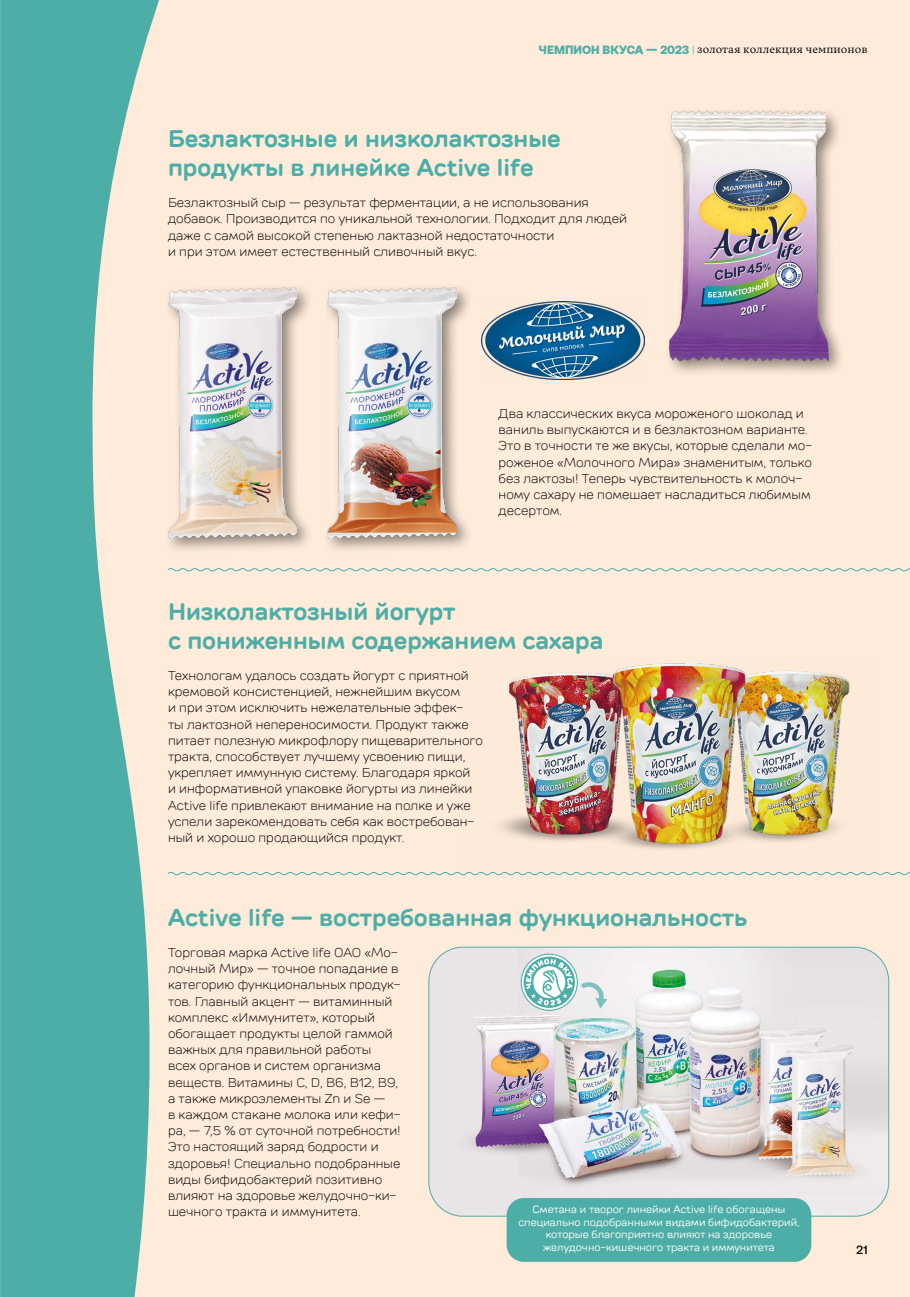
<style>
.page{position:relative;width:910px;height:1297px;background:#feebda}
.page>*{position:absolute;margin:0;border:0;box-sizing:border-box;transform-origin:0 0}
.t1{font:700 24px/28.8px "TT Rounds";color:#4daea8}
.t2{font:300 12.75px/16.2px "TT Rounds";color:#000}
.t3{font:500 12px "Aeonik Pro";color:#000}
.t4{font:300 11.25px "TRY Vesterbro";color:#000}
.t5{font:10.5px/12.6px "TT Rounds";color:#fff;text-align:center}
.s1{font-family:"Aeonik Pro";font-weight:900;font-size:12px;color:#4daea8}
.s2{font-family:"Aeonik Pro";font-size:12px;color:#4daea8}
</style>
<div class="page">
<svg style="left:0;top:0;width:159px;height:1297px;fill:#4daea8"></svg>
<img style="left:481px;top:302px;width:164px;height:78px">
<img style="left:500px;top:663px;width:350px;height:186px">
<svg style="left:167px;top:872px;width:743px;height:4px"></svg>
<svg style="left:167px;top:568px;width:743px;height:4px"></svg>
<div style="left:323px;top:282px;width:151px;height:272px;background:#000;opacity:.45"></div>
<img style="left:328px;top:287px;width:128px;height:251px">
<div style="left:163px;top:282px;width:151px;height:272px;background:#000;opacity:.45"></div>
<img style="left:168px;top:287px;width:129px;height:251px">
<div style="left:664px;top:107px;width:182px;height:271px;background:#000;opacity:.45"></div>
<img style="left:668px;top:110px;width:161px;height:252px">
<img style="left:429px;top:947px;width:460px;height:269px">
<div style="left:507px;top:1198px;width:304px;height:64px;background:#4daea8;border-radius:17px"></div>
<svg style="left:522px;top:955px;width:85px;height:55px;background:#c2dedd"></svg>
<p class="t4" style="left:539px;top:41px;width:330px"><span class="s1">ЧЕМПИОН ВКУСА — 2023</span> <span class="s2">|</span> золотая коллекция чемпионов</p>
<h1 class="t1" style="left:168px;top:124px;width:394px">Безлактозные и низколактозные продукты в линейке Active life</h1>
<p class="t2" style="left:168px;top:194px;width:461px">Безлактозный сыр — результат ферментации, а не использования добавок. Производится по уникальной технологии. Подходит для людей даже с самой высокой степенью лактазной недостаточности<br>и при этом имеет естественный сливочный вкус.</p>
<p class="t2" style="left:499px;top:405px;width:315px">Два классических вкуса мороженого шоколад и ваниль выпускаются и в безлактозном варианте.<br>Это в точности те же вкусы, которые сделали мо&shy;роженое «Молочного Мира» знаменитым, только без лактозы! Теперь чувствительность к молоч&shy;ному сахару не помешает насладиться любимым десертом.</p>
<h1 class="t1" style="left:168px;top:597px;width:437px">Низколактозный йогурт<br>с пониженным содержанием сахара</h1>
<p class="t2" style="left:168px;top:667px;width:317px">Технологам удалось создать йогурт с приятной кремовой консистенцией, нежнейшим вкусом<br>и при этом исключить нежелательные эффек-<br>ты лактозной непереносимости. Продукт также питает полезную микрофлору пищеварительного тракта, способствует лучшему усвоению пищи, укрепляет иммунную систему. Благодаря яркой<br>и информативной упаковке йогурты из линейки Active life привлекают внимание на полке и уже успели зарекомендовать себя как востребован&shy;ный и хорошо продающийся продукт.</p>
<h1 class="t1" style="left:168px;top:902px;width:581px">Active life — востребованная функциональность</h1>
<p class="t2" style="left:168px;top:944px;width:234px">Торговая марка Active life ОАО «Мо&shy;лочный Мир» — точное попадание в категорию функциональных продук&shy;тов. Главный акцент — витаминный комплекс «Иммунитет», который обогащает продукты целой гаммой важных для правильной работы всех органов и систем организма веществ. Витамины C, D, B6, B12, B9, а также микроэлементы Zn и Se —<br>в каждом стакане молока или кефи&shy;ра, — 7,5 % от суточной потребности!<br>Это настоящий заряд бодрости и здоровья! Специально подобранные виды бифидобактерий позитивно влияют на здоровье желудочно-ки&shy;шечного тракта и иммунитета.</p>
<p class="t5" style="left:519px;top:1203px;width:282px">Сметана и творог линейки Active life обогащены специально подобранными видами бифидобактерий, которые благоприятно влияют на здоровье желудочно-кишечного тракта и иммунитета</p>
<p class="t3" style="left:856px;top:1243px;width:13px">21</p>
</div>
